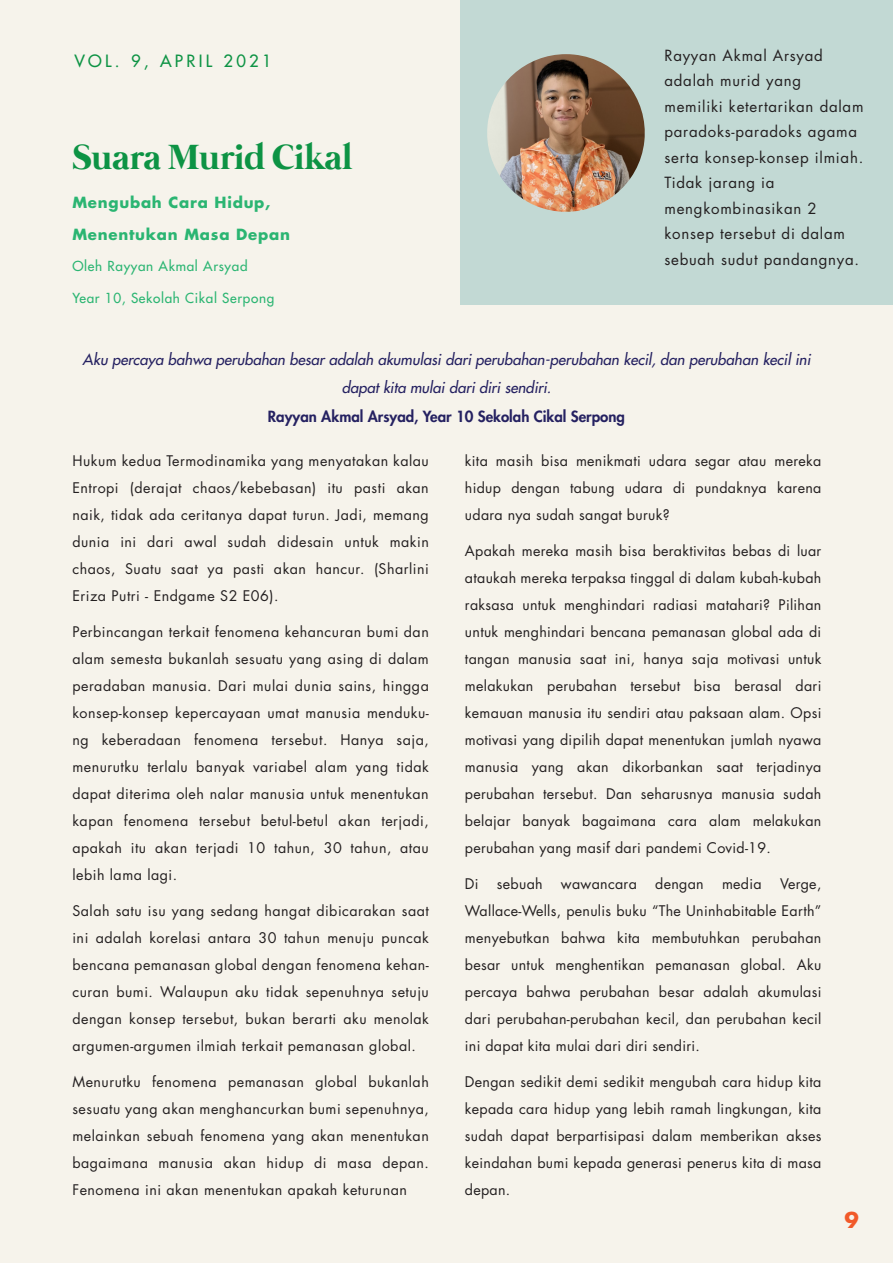
<style>
.page{position:relative;width:893px;height:1263px;background:#f6f3eb}
.page>*{position:absolute;margin:0;border:0;box-sizing:border-box;transform-origin:0 0}
.t1{font:700 36px "Mermaid";color:#0d9344}
.t2{font:700 21px "Futura Std";color:#f15929}
.t3{font:500 16.5px "Futura Std";letter-spacing:.2em;color:#0d9344}
.t4{font:15px/25.5px "Futura Std";letter-spacing:.05em;color:#231f20}
.t5{font:italic 500 15px/28.5px "Futura Std";color:#252161;text-align:center}
.t6{font:800 15px "Futura Std";color:#252161}
.t7{font:700 15px/31.5px "Futura Std";letter-spacing:.05em;color:#2bb572}
.t8{font:14.25px/27px "Futura Std";letter-spacing:.02em;color:#231f20;text-align:justify}
.t9{font:500 13.5px "Futura Std";letter-spacing:.05em;color:#2bb572}
</style>
<div class="page">
<div style="left:460px;top:0;width:433px;height:305px;background:#c2d9d4"></div>
<img style="left:487px;top:54px;width:158px;height:158px">
<p class="t3" style="left:74px;top:50px;width:199px">VOL. 9, APRIL 2021</p>
<h1 class="t1" style="left:72px;top:137px;width:282px">Suara Murid Cikal</h1>
<p class="t7" style="left:72px;top:187px;width:219px">Mengubah Cara Hidup,<br>Menentukan Masa Depan</p>
<p class="t9" style="left:72px;top:258px;width:177px">Oleh Rayyan Akmal Arsyad</p>
<p class="t9" style="left:72px;top:289px;width:203px">Year 10, Sekolah Cikal Serpong</p>
<p class="t4" style="left:664px;top:43px;width:201px">Rayyan Akmal Arsyad adalah murid yang<br>memiliki ketertarikan dalam paradoks-paradoks agama serta konsep-konsep ilmiah.<br>Tidak jarang ia mengkombinasikan 2 konsep tersebut di dalam sebuah sudut pandangnya.</p>
<p class="t5" style="left:83px;top:345px;width:729px">Aku percaya bahwa perubahan besar adalah akumulasi dari perubahan-perubahan kecil, dan perubahan kecil ini dapat kita mulai dari diri sendiri.</p>
<p class="t6" style="left:268px;top:406px;width:359px">Rayyan Akmal Arsyad, Year 10 Sekolah Cikal Serpong</p>
<p class="t8" style="left:465px;top:447px;width:358px">kita masih bisa menikmati udara segar atau mereka hidup dengan tabung udara di pundaknya karena udara nya sudah sangat buruk?</p>
<p class="t8" style="left:465px;top:537px;width:358px">Apakah mereka masih bisa beraktivitas bebas di luar ataukah mereka terpaksa tinggal di dalam kubah-kubah raksasa untuk menghindari radiasi matahari? Pilihan untuk menghindari bencana pemanasan global ada di tangan manusia saat ini, hanya saja motivasi untuk melakukan perubahan tersebut bisa berasal dari kemauan manusia itu sendiri atau paksaan alam. Opsi motivasi yang dipilih dapat menentukan jumlah nyawa manusia yang akan dikorbankan saat terjadinya perubahan tersebut. Dan seharusnya manusia sudah belajar banyak bagaimana cara alam melakukan perubahan yang masif dari pandemi Covid-19.</p>
<p class="t8" style="left:465px;top:870px;width:15px">Di</p>
<p class="t8" style="left:497px;top:870px;width:47px">sebuah</p>
<p class="t8" style="left:561px;top:870px;width:77px">wawancara</p>
<p class="t8" style="left:655px;top:870px;width:50px">dengan</p>
<p class="t8" style="left:722px;top:870px;width:41px">media</p>
<p class="t8" style="left:72px;top:447px;width:358px">Hukum kedua Termodinamika yang menyatakan kalau Entropi (derajat chaos/kebebasan) itu pasti akan naik, tidak ada ceritanya dapat turun. Jadi, memang dunia ini dari awal sudah didesain untuk makin chaos, Suatu saat ya pasti akan hancur. (Sharlini Eriza Putri - Endgame S2 E06).</p>
<p class="t8" style="left:72px;top:618px;width:358px">Perbincangan terkait fenomena kehancuran bumi dan alam semesta bukanlah sesuatu yang asing di dalam peradaban manusia. Dari mulai dunia sains, hingga konsep-konsep kepercayaan umat manusia menduku&shy;ng keberadaan fenomena tersebut. Hanya saja, menurutku terlalu banyak variabel alam yang tidak dapat diterima oleh nalar manusia untuk menentukan kapan fenomena tersebut betul-betul akan terjadi, apakah itu akan terjadi 10 tahun, 30 tahun, atau lebih lama lagi.</p>
<p class="t8" style="left:72px;top:897px;width:358px">Salah satu isu yang sedang hangat dibicarakan saat ini adalah korelasi antara 30 tahun menuju puncak bencana pemanasan global dengan fenomena kehan&shy;curan bumi. Walaupun aku tidak sepenuhnya setuju dengan konsep tersebut, bukan berarti aku menolak argumen-argumen ilmiah terkait pemanasan global.</p>
<p class="t8" style="left:72px;top:1068px;width:358px">Menurutku fenomena pemanasan global bukanlah sesuatu yang akan menghancurkan bumi sepenuhnya, melainkan sebuah fenomena yang akan menentukan bagaimana manusia akan hidup di masa depan.<br>Fenomena ini akan menentukan apakah keturunan</p>
<p class="t8" style="left:465px;top:870px;width:358px;text-indent:315px">Verge, Wallace-Wells, penulis buku “The Uninhabitable Earth” menyebutkan bahwa kita membutuhkan perubahan besar untuk menghentikan pemanasan global. Aku percaya bahwa perubahan besar adalah akumulasi dari perubahan-perubahan kecil, dan perubahan kecil ini dapat kita mulai dari diri sendiri.</p>
<p class="t8" style="left:465px;top:1068px;width:358px">Dengan sedikit demi sedikit mengubah cara hidup kita kepada cara hidup yang lebih ramah lingkungan, kita sudah dapat berpartisipasi dalam memberikan akses keindahan bumi kepada generasi penerus kita di masa depan.</p>
<h2 class="t2" style="left:844px;top:1206px;width:16px">9</h2>
</div>
